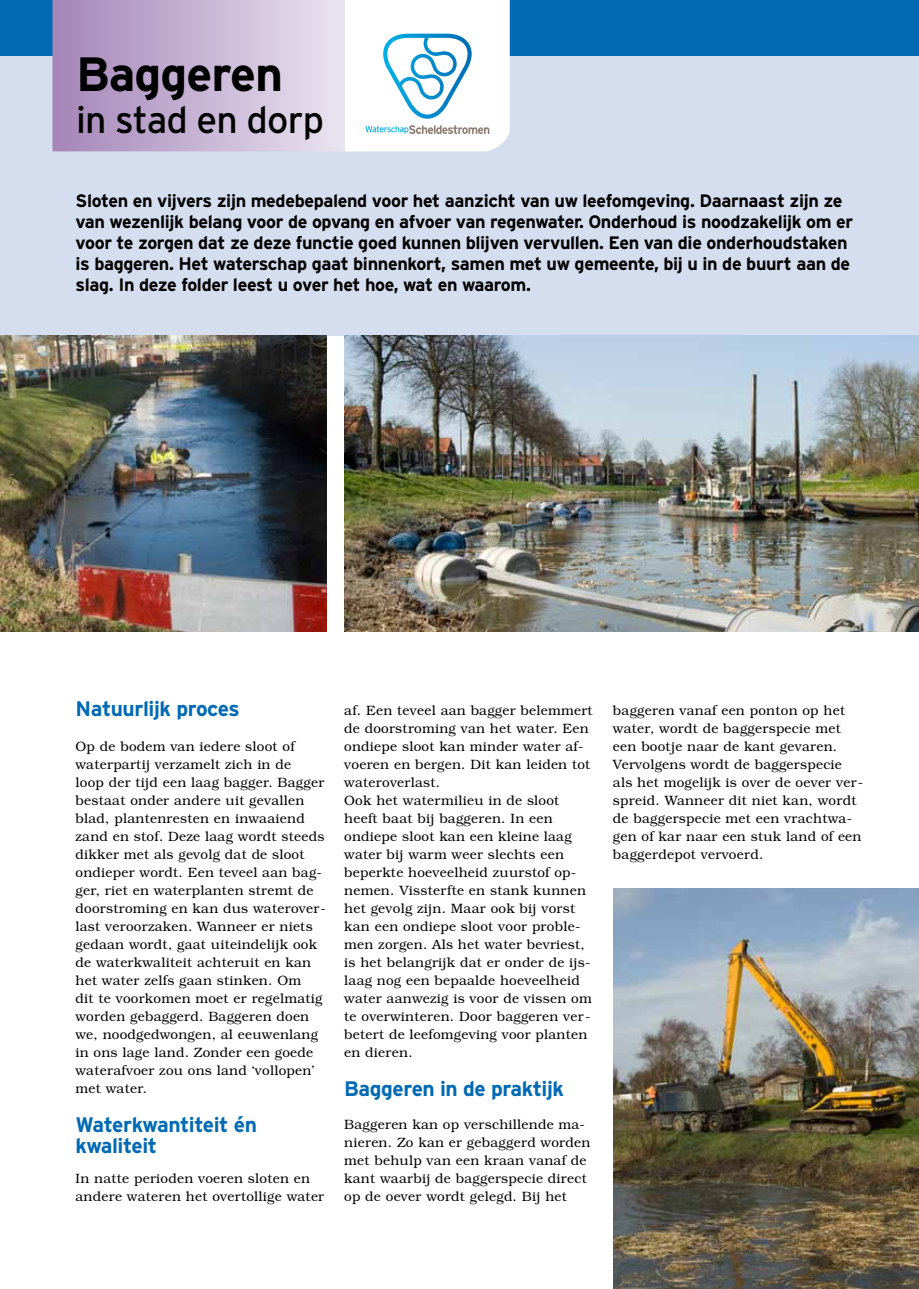
<style>
.page{position:relative;width:919px;height:1289px;background:#fff}
.page>*{position:absolute;margin:0;border:0;box-sizing:border-box;transform-origin:0 0}
.t1{font:700 48px "Interstate";letter-spacing:-.02em;color:#000}
.t2{font:37.5px "Interstate";letter-spacing:-.02em;color:#000}
.t3{font:700 21px/21px "Interstate";letter-spacing:-.02em;color:#006ab3}
.t4{font:700 18px/21px "Interstate";letter-spacing:-.02em;color:#000}
.t5{font:300 13.5px/18px "Bookman Std";letter-spacing:.02em;color:#000}
</style>
<div class="page">
<div style="left:0;top:55px;width:918px;height:281px;background:#d4deef"></div>
<div style="left:0;top:0;width:918px;height:55px;background:#006ab3"></div>
<svg style="left:52px;top:0;width:293px;height:151px;background:#c6b4d4"></svg>
<img style="left:345px;top:336px;width:573px;height:295px">
<img style="left:0;top:336px;width:327px;height:295px">
<img style="left:614px;top:888px;width:304px;height:400px">
<svg style="left:345px;top:0;width:164px;height:151px;background:#e9f4f9"></svg>
<h1 class="t1" style="left:76px;top:45px;width:209px">Baggeren</h1>
<h2 class="t2" style="left:76px;top:97px;width:250px">in stad en dorp</h2>
<p class="t4" style="left:75px;top:190px;width:779px">Sloten en vijvers zijn medebepalend voor het aanzicht van uw leefomgeving. Daarnaast zijn ze van wezenlijk belang voor de opvang en afvoer van regenwater. Onderhoud is noodzakelijk om er voor te zorgen dat ze deze functie goed kunnen blijven vervullen. Een van die onderhoudstaken is baggeren. Het waterschap gaat binnenkort, samen met uw gemeente, bij u in de buurt aan de slag. In deze folder leest u over het hoe, wat en waarom.</p>
<h3 class="t3" style="left:75px;top:697px;width:166px">Natuurlijk proces</h3>
<p class="t5" style="left:75px;top:737px;width:252px">Op de bodem van iedere sloot of waterpartij verzamelt zich in de<br>loop der tijd een laag bagger. Bagger bestaat onder andere uit gevallen blad, plantenresten en inwaaiend zand en stof. Deze laag wordt steeds dikker met als gevolg dat de sloot ondieper wordt. Een teveel aan bag&shy;ger, riet en waterplanten stremt de doorstroming en kan dus waterover&shy;last veroorzaken. Wanneer er niets gedaan wordt, gaat uiteindelijk ook de waterkwaliteit achteruit en kan het water zelfs gaan stinken. Om<br>dit te voorkomen moet er regelmatig worden gebaggerd. Baggeren doen we, noodgedwongen, al eeuwenlang in ons lage land. Zonder een goede waterafvoer zou ons land ‘vollopen’ met water.</p>
<h3 class="t3" style="left:75px;top:1114px;width:183px">Waterkwantiteit én kwaliteit</h3>
<p class="t5" style="left:75px;top:1169px;width:250px">In natte perioden voeren sloten en andere wateren het overtollige water</p>
<p class="t5" style="left:344px;top:701px;width:250px">af. Een teveel aan bagger belemmert de doorstroming van het water. Een ondiepe sloot kan minder water af&shy;voeren en bergen. Dit kan leiden tot wateroverlast.<br>Ook het watermilieu in de sloot heeft baat bij baggeren. In een ondiepe sloot kan een kleine laag water bij warm weer slechts een beperkte hoeveelheid zuurstof op&shy;nemen. Vissterfte en stank kunnen het gevolg zijn. Maar ook bij vorst kan een ondiepe sloot voor proble&shy;men zorgen. Als het water bevriest, is het belangrijk dat er onder de ijs&shy;laag nog een bepaalde hoeveelheid water aanwezig is voor de vissen om te overwinteren. Door baggeren ver&shy;betert de leefomgeving voor planten en dieren.</p>
<h3 class="t3" style="left:344px;top:1078px;width:221px">Baggeren in de praktijk</h3>
<p class="t5" style="left:344px;top:1115px;width:247px">Baggeren kan op verschillende ma&shy;nieren. Zo kan er gebaggerd worden met behulp van een kraan vanaf de kant waarbij de baggerspecie direct op de oever wordt gelegd. Bij het</p>
<p class="t5" style="left:613px;top:701px;width:252px">baggeren vanaf een ponton op het water, wordt de baggerspecie met een bootje naar de kant gevaren.<br>Vervolgens wordt de baggerspecie als het mogelijk is over de oever ver&shy;spreid. Wanneer dit niet kan, wordt de baggerspecie met een vrachtwa&shy;gen of kar naar een stuk land of een baggerdepot vervoerd.</p>
</div>
